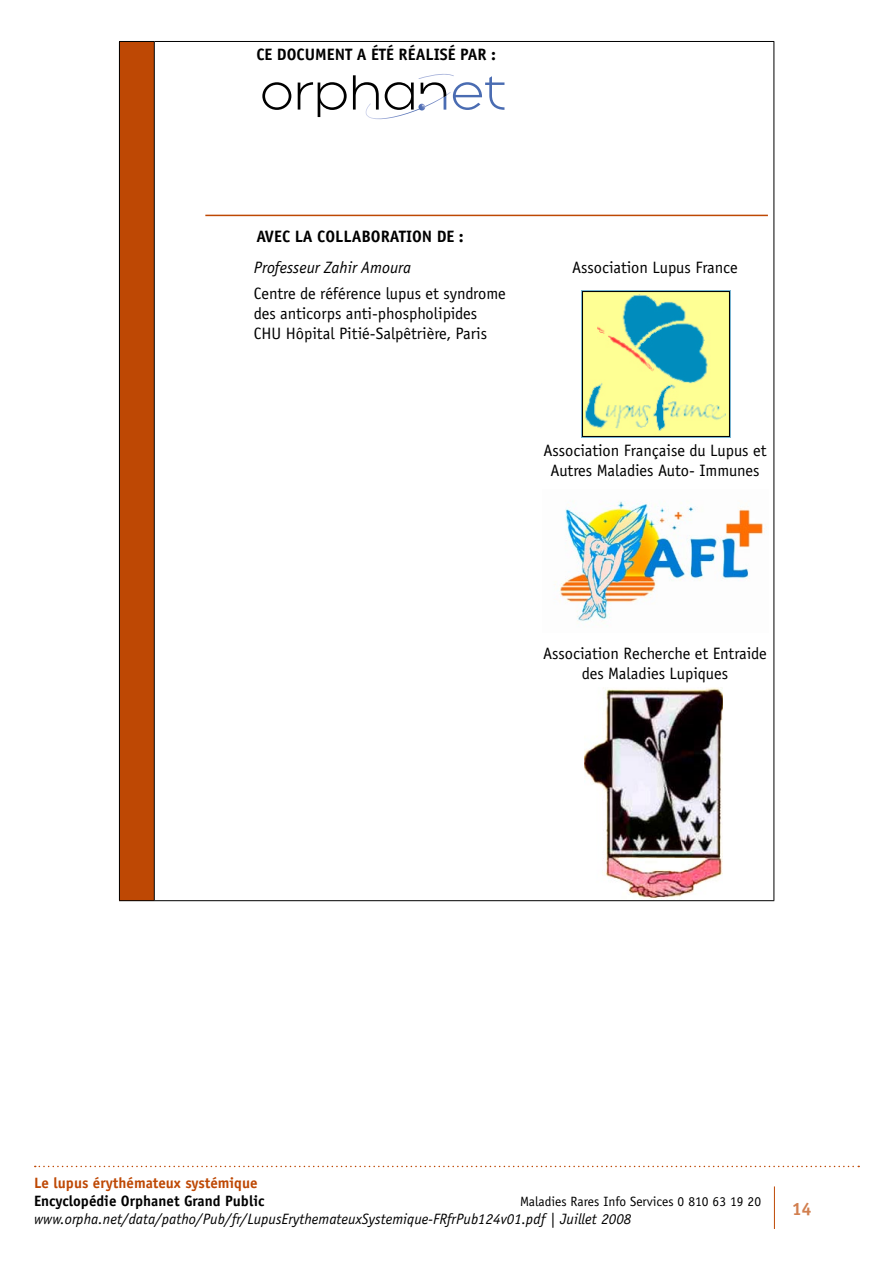
<style>
.page{position:relative;width:893px;height:1263px;background:#fff}
.page>*{position:absolute;margin:0;border:0;box-sizing:border-box;transform-origin:0 0}
.t1{font:700 18px "Officina Sans";color:#be4804}
.t2{font:16.5px/19.8px "Officina Sans";color:#000;text-align:center}
.t3{font:700 16.5px "Officina Sans";color:#000}
.t4{font:italic 16.5px "Officina Sans";color:#000}
.t5{font:italic 15px "Officina Sans";color:#000}
.t6{font:700 15px "Officina Sans";color:#000}
.t7{font:700 15px "Officina Sans";color:#be4804}
.t8{font:13.5px "Officina Sans";color:#000}
</style>
<div class="page">
<hr style="left:774px;top:1186px;width:1px;height:43px;background:#be4804">
<div style="left:119px;top:41px;width:35px;height:860px;background:#be4804"></div>
<hr style="left:119px;top:41px;width:35px;height:1px;background:#000">
<hr style="left:119px;top:42px;width:1px;height:858px;background:#000">
<hr style="left:154px;top:41px;width:620px;height:1px;background:#000">
<hr style="left:154px;top:42px;width:1px;height:858px;background:#000">
<hr style="left:773px;top:42px;width:1px;height:858px;background:#000">
<hr style="left:119px;top:900px;width:655px;height:1px;background:#000">
<hr style="left:205px;top:215px;width:563px;height:1px;background:#be4804">
<svg style="left:262px;top:82px;width:29px;height:28px"></svg>
<svg style="left:298px;top:82px;width:49px;height:35px"></svg>
<svg style="left:353px;top:73px;width:151px;height:47px"></svg>
<svg style="left:35px;top:1166px;width:824px;height:1px"></svg>
<img style="left:554px;top:501px;width:209px;height:123px">
<img style="left:581px;top:291px;width:150px;height:146px">
<img style="left:585px;top:688px;width:138px;height:211px">
<p class="t3" style="left:256px;top:45px;width:41px">Ce docume</p>
<p class="t3" style="left:335px;top:45px;width:135px">nt a été réaliSé par</p>
<p class="t3" style="left:491px;top:45px;width:6px">:</p>
<p class="t3" style="left:256px;top:226px;width:71px">Avec la colla</p>
<p class="t3" style="left:361px;top:226px;width:104px">boratio n de :</p>
<p class="t4" style="left:254px;top:258px;width:159px">Professeur Zahir Amoura</p>
<p class="t2" style="left:254px;top:284px;width:253px;text-align:left">Centre de référence lupus et syndrome des anticorps anti-phospholipides<br>CHU Hôpital Pitié-Salpêtrière, Paris</p>
<p class="t2" style="left:572px;top:258px;width:167px">Association Lupus France</p>
<p class="t2" style="left:543px;top:441px;width:224px">Association Française du Lupus et<br>Autres Maladies Auto- Immunes</p>
<p class="t2" style="left:543px;top:644px;width:225px">Association Recherche et Entraide des Maladies Lupiques</p>
<p class="t7" style="left:34px;top:1174px;width:225px">Le lupus érythémateux systémique</p>
<p class="t6" style="left:34px;top:1192px;width:232px">Encyclopédie Orphanet Grand Public</p>
<p class="t8" style="left:520px;top:1194px;width:243px">Maladies Rares Info Services 0 810 63 19 20</p>
<p class="t5" style="left:34px;top:1211px;width:599px">www.orpha.net/data/patho/Pub/fr/LupusErythemateuxSystemique-FRfrPub124v01.pdf | Juillet 2008</p>
<p class="t1" style="left:791px;top:1197px;width:22px">14</p>
</div>
